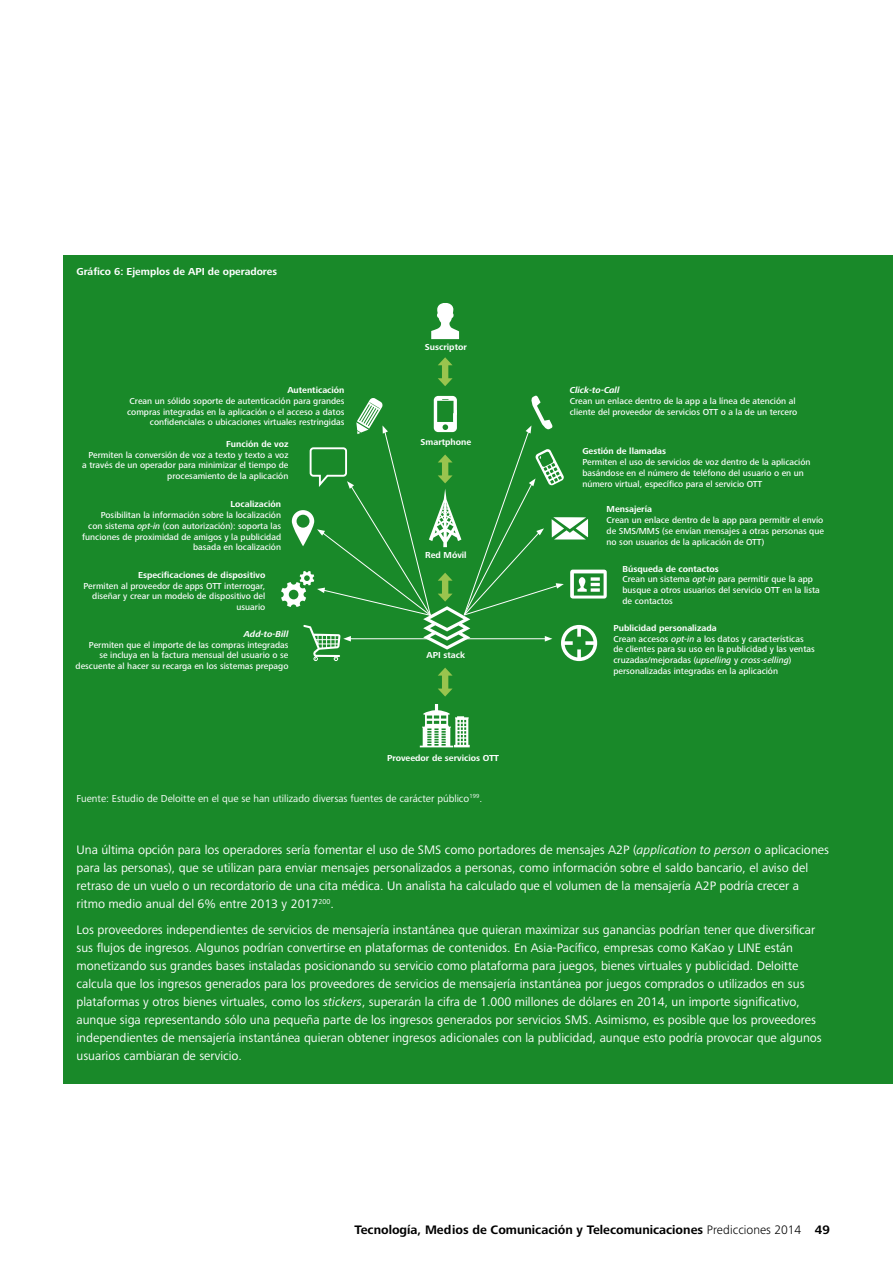
<style>
.page{position:relative;width:893px;height:1263px;background:#fff}
.page>*{position:absolute;margin:0;border:0;box-sizing:border-box;transform-origin:0 0}
.t1{font:12.75px/18px "Frutiger Next Pro";color:#fff}
.t2{font:700 12.75px "Frutiger Next Pro";color:#000}
.t3{font:10.5px "Frutiger Next Pro";color:#fff}
.t4{font:700 10.5px "Frutiger Next Pro";color:#fff}
.t5{font:500 9px/10.8px "Frutiger Next Pro";color:#fff;text-align:right}
.t6{font:700 9px "Frutiger Next Pro";color:#fff}
.t7{font:italic 700 9px "Frutiger Next Pro";color:#fff}
.s1{font-style:italic}
.s2{font-weight:700}
.s3{font-weight:300}
</style>
<div class="page">
<div style="left:64px;top:255px;width:829px;height:828px;background:#198929"></div>
<svg style="left:431px;top:303px;width:28px;height:36px"></svg>
<svg style="left:420px;top:704px;width:50px;height:43px"></svg>
<div style="left:442px;top:363px;width:6px;height:17px;background:#99c44e"></div>
<svg style="left:438px;top:357px;width:14px;height:8px"></svg>
<svg style="left:438px;top:378px;width:15px;height:8px"></svg>
<div style="left:442px;top:673px;width:6px;height:18px;background:#99c44e"></div>
<svg style="left:438px;top:668px;width:15px;height:8px"></svg>
<svg style="left:438px;top:688px;width:15px;height:8px"></svg>
<svg style="left:281px;top:395px;width:326px;height:266px"></svg>
<p class="t4" style="left:77px;top:266px;width:202px">Gráfico 6: Ejemplos de API de operadores</p>
<p class="t6" style="left:287px;top:385px;width:59px">Autenticación</p>
<p class="t5" style="left:127px;top:395px;width:219px">Crean un sólido soporte de autenticación para grandes compras integradas en la aplicación o el acceso a datos confidenciales o ubicaciones virtuales restringidas</p>
<p class="t6" style="left:226px;top:439px;width:64px">Función de voz</p>
<p class="t5" style="left:82px;top:449px;width:208px">Permiten la conversión de voz a texto y texto a voz a través de un operador para minimizar el tiempo de procesamiento de la aplicación</p>
<p class="t6" style="left:231px;top:499px;width:52px">Localización</p>
<p class="t5" style="left:82px;top:510px;width:200px">Posibilitan la información sobre la localización<br>con sistema <span class="s1">opt-in</span> (con autorización): soporta las funciones de proximidad de amigos y la publicidad basada en localización</p>
<p class="t6" style="left:138px;top:570px;width:129px">Especificaciones de dispositivo</p>
<p class="t5" style="left:84px;top:580px;width:183px">Permiten al proveedor de apps OTT interrogar, diseñar y crear un modelo de dispositivo del usuario</p>
<p class="t7" style="left:244px;top:628px;width:46px">Add-to-Bill</p>
<p class="t5" style="left:76px;top:639px;width:214px">Permiten que el importe de las compras integradas<br>se incluya en la factura mensual del usuario o se descuente al hacer su recarga en los sistemas prepago</p>
<p class="t6" style="left:425px;top:342px;width:43px">Suscriptor</p>
<p class="t6" style="left:421px;top:436px;width:52px">Smartphone</p>
<p class="t6" style="left:425px;top:549px;width:43px">Red Móvil</p>
<p class="t6" style="left:427px;top:649px;width:40px">API stack</p>
<p class="t6" style="left:387px;top:752px;width:114px">Proveedor de servicios OTT</p>
<p class="t3" style="left:77px;top:792px;width:407px">Fuente: Estudio de Deloitte en el que se han utilizado diversas fuentes de carácter público<sup>199</sup>.</p>
<p class="t7" style="left:570px;top:385px;width:51px">Click-to-Call</p>
<p class="t5" style="left:570px;top:395px;width:229px;text-align:left">Crean un enlace dentro de la app a la línea de atención al cliente del proveedor de servicios OTT o a la de un tercero</p>
<p class="t6" style="left:582px;top:446px;width:85px">Gestión de llamadas</p>
<p class="t5" style="left:582px;top:457px;width:230px;text-align:left">Permiten el uso de servicios de voz dentro de la aplicación basándose en el número de teléfono del usuario o en un número virtual, específico para el servicio OTT</p>
<p class="t6" style="left:607px;top:504px;width:47px">Mensajería</p>
<p class="t5" style="left:607px;top:515px;width:219px;text-align:justify">Crean un enlace dentro de la app para permitir el envío de SMS/MMS (se envían mensajes a otras personas que no son usuarios de la aplicación de OTT)</p>
<p class="t5" style="left:622px;top:563px;width:199px;text-align:left"><span class="s2">Búsqueda de contactos<br></span>Crean un sistema <span class="s1">opt-in</span> para permitir que la app busque a otros usuarios del servicio OTT en la lista de contactos</p>
<p class="t5" style="left:613px;top:622px;width:203px;text-align:left"><span class="s2">Publicidad personalizada<br></span>Crean accesos <span class="s1">opt-in</span> a los datos y características de clientes para su uso en la publicidad y las ventas cruzadas/mejoradas (<span class="s1">upselling</span> y <span class="s1">cross-selling</span>) personalizadas integradas en la aplicación</p>
<p class="t1" style="left:77px;top:840px;width:754px">Una última opción para los operadores sería fomentar el uso de SMS como portadores de mensajes A2P (<span class="s1">application to person</span> o aplicaciones para las personas), que se utilizan para enviar mensajes personalizados a personas, como información sobre el saldo bancario, el aviso del retraso de un vuelo o un recordatorio de una cita médica. Un analista ha calculado que el volumen de la mensajería A2P podría crecer a ritmo medio anual del 6% entre 2013 y 2017<sup>200</sup>.</p>
<p class="t1" style="left:77px;top:921px;width:747px">Los proveedores independientes de servicios de mensajería instantánea que quieran maximizar sus ganancias podrían tener que diversificar sus flujos de ingresos. Algunos podrían convertirse en plataformas de contenidos. En Asia-Pacífico, empresas como KaKao y LINE están monetizando sus grandes bases instaladas posicionando su servicio como plataforma para juegos, bienes virtuales y publicidad. Deloitte calcula que los ingresos generados para los proveedores de servicios de mensajería instantánea por juegos comprados o utilizados en sus plataformas y otros bienes virtuales, como los <span class="s1">stickers</span>, superarán la cifra de 1.000 millones de dólares en 2014, un importe significativo, aunque siga representando sólo una pequeña parte de los ingresos generados por servicios SMS. Asimismo, es posible que los proveedores independientes de mensajería instantánea quieran obtener ingresos adicionales con la publicidad, aunque esto podría provocar que algunos usuarios cambiaran de servicio.</p>
<h1 class="t2" style="left:354px;top:1222px;width:477px">Tecnología, Medios de Comunicación y Telecomunicaciones <span class="s3">Predicciones 2014</span> 49</h1>
</div>
